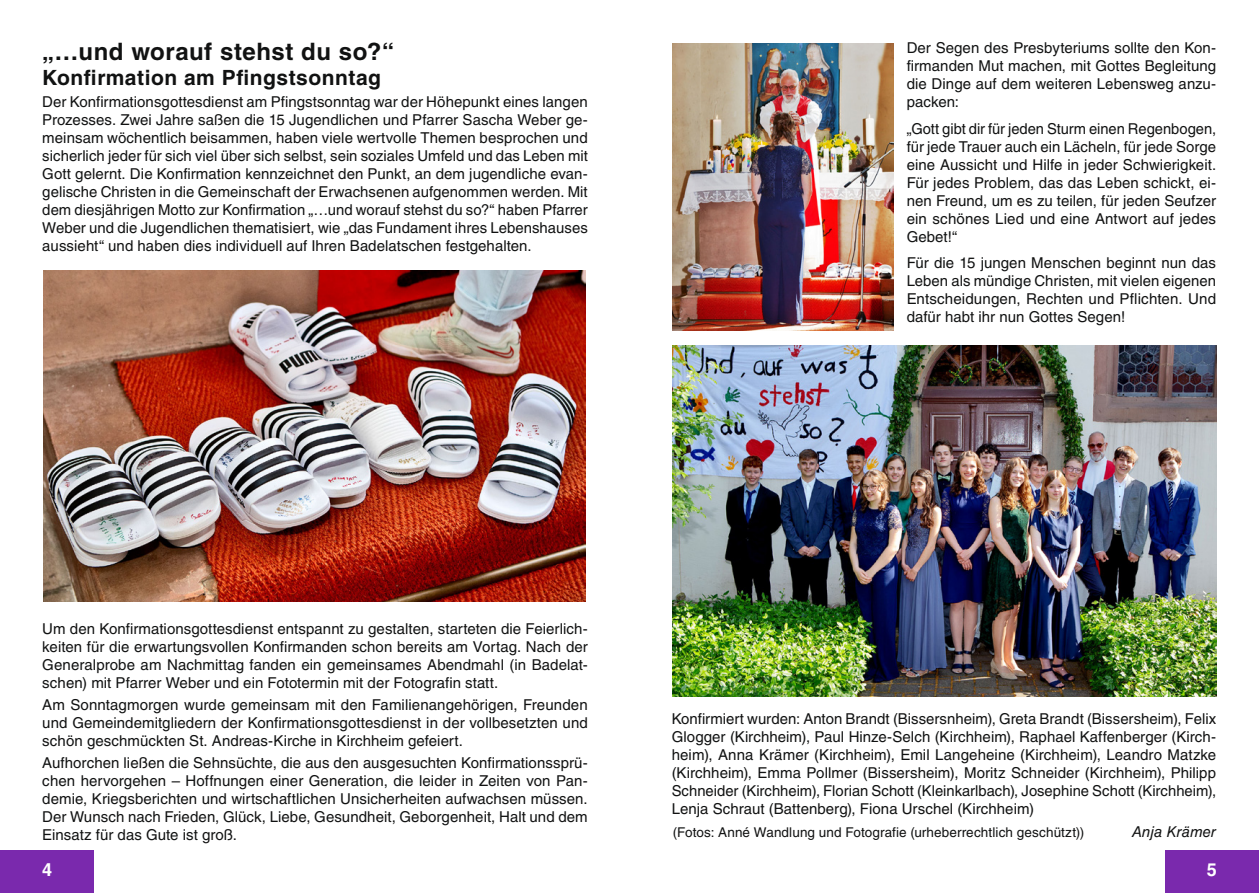
<style>
.page{position:relative;width:1259px;height:893px;background:#fff}
.page>*{position:absolute;margin:0;border:0;box-sizing:border-box;transform-origin:0 0}
.t1{font:700 24px "Helvetica LT Std";letter-spacing:.02em;color:#111212}
.t2{font:700 21px "Helvetica LT Std";letter-spacing:.025em;color:#111212}
.t3{font:700 18px "Helvetica LT Std";color:#fff}
.t4{font:15px/18px "Helvetica LT Std";letter-spacing:.005em;color:#111212;text-align:justify}
.t5{font:italic 15px "Helvetica LT Std";letter-spacing:.005em;color:#111212}
.t6{font:13.5px "Helvetica LT Std";letter-spacing:.01em;color:#111212}
</style>
<div class="page">
<div style="left:0;top:850px;width:94px;height:43px;background:#7a29ad"></div>
<div style="left:1165px;top:850px;width:94px;height:43px;background:#7a29ad"></div>
<img style="left:673px;top:345px;width:543px;height:352px">
<img style="left:43px;top:270px;width:542px;height:332px">
<img style="left:673px;top:44px;width:221px;height:286px">
<h1 class="t1" style="left:42px;top:37px;width:353px">„…und worauf stehst du so?“</h1>
<h2 class="t2" style="left:42px;top:65px;width:340px">Konfirmation am Pfingstsonntag</h2>
<p class="t4" style="left:42px;top:93px;width:547px">Der Konfirmationsgottesdienst am Pfingstsonntag war der Höhepunkt eines langen Prozesses. Zwei Jahre saßen die 15 Jugendlichen und Pfarrer Sascha Weber ge&shy;meinsam wöchentlich beisammen, haben viele wertvolle Themen besprochen und sicherlich jeder für sich viel über sich selbst, sein soziales Umfeld und das Leben mit Gott gelernt. Die Konfirmation kennzeichnet den Punkt, an dem jugendliche evan&shy;gelische Christen in die Gemeinschaft der Erwachsenen aufgenommen werden. Mit dem diesjährigen Motto zur Konfirmation „…und worauf stehst du so?“ haben Pfarrer Weber und die Jugendlichen thematisiert, wie „das Fundament ihres Lebenshauses aussieht“ und haben dies individuell auf Ihren Badelatschen festgehalten.</p>
<p class="t4" style="left:906px;top:39px;width:311px">Der Segen des Presbyteriums sollte den Kon&shy;firmanden Mut machen, mit Gottes Begleitung die Dinge auf dem weiteren Lebensweg anzu&shy;packen:</p>
<p class="t4" style="left:906px;top:119px;width:311px">„Gott gibt dir für jeden Sturm einen Regenbogen, für jede Trauer auch ein Lächeln, für jede Sorge eine Aussicht und Hilfe in jeder Schwierigkeit.<br>Für jedes Problem, das das Leben schickt, ei&shy;nen Freund, um es zu teilen, für jeden Seufzer ein schönes Lied und eine Antwort auf jedes Gebet!“</p>
<p class="t4" style="left:906px;top:254px;width:311px">Für die 15 jungen Menschen beginnt nun das Leben als mündige Christen, mit vielen eigenen Entscheidungen, Rechten und Pflichten. Und dafür habt ihr nun Gottes Segen!</p>
<p class="t4" style="left:42px;top:619px;width:547px">Um den Konfirmationsgottesdienst entspannt zu gestalten, starteten die Feierlich&shy;keiten für die erwartungsvollen Konfirmanden schon bereits am Vortag. Nach der Generalprobe am Nachmittag fanden ein gemeinsames Abendmahl (in Badelat&shy;schen) mit Pfarrer Weber und ein Fototermin mit der Fotografin statt.</p>
<p class="t4" style="left:42px;top:695px;width:547px">Am Sonntagmorgen wurde gemeinsam mit den Familienangehörigen, Freunden und Gemeindemitgliedern der Konfirmationsgottesdienst in der vollbesetzten und schön geschmückten St. Andreas-Kirche in Kirchheim gefeiert.</p>
<p class="t4" style="left:42px;top:754px;width:547px">Aufhorchen ließen die Sehnsüchte, die aus den ausgesuchten Konfirmationssprü&shy;chen hervorgehen – Hoffnungen einer Generation, die leider in Zeiten von Pan&shy;demie, Kriegsberichten und wirtschaftlichen Unsicherheiten aufwachsen müssen.<br>Der Wunsch nach Frieden, Glück, Liebe, Gesundheit, Geborgenheit, Halt und dem Einsatz für das Gute ist groß.</p>
<p class="t4" style="left:671px;top:710px;width:546px">Konfirmiert wurden: Anton Brandt (Bissersnheim), Greta Brandt (Bissersheim), Felix Glogger (Kirchheim), Paul Hinze-Selch (Kirchheim), Raphael Kaffenberger (Kirch&shy;heim), Anna Krämer (Kirchheim), Emil Langeheine (Kirchheim), Leandro Matzke (Kirchheim), Emma Pollmer (Bissersheim), Moritz Schneider (Kirchheim), Philipp Schneider (Kirchheim), Florian Schott (Kleinkarlbach), Josephine Schott (Kirchheim), Lenja Schraut (Battenberg), Fiona Urschel (Kirchheim)</p>
<p class="t6" style="left:673px;top:824px;width:413px">(Fotos: Anné Wandlung und Fotografie (urheberrechtlich geschützt))</p>
<p class="t5" style="left:1132px;top:823px;width:86px">Anja Krämer</p>
<p class="t3" style="left:42px;top:859px;width:12px">4</p>
<p class="t3" style="left:1206px;top:859px;width:12px">5</p>
</div>
